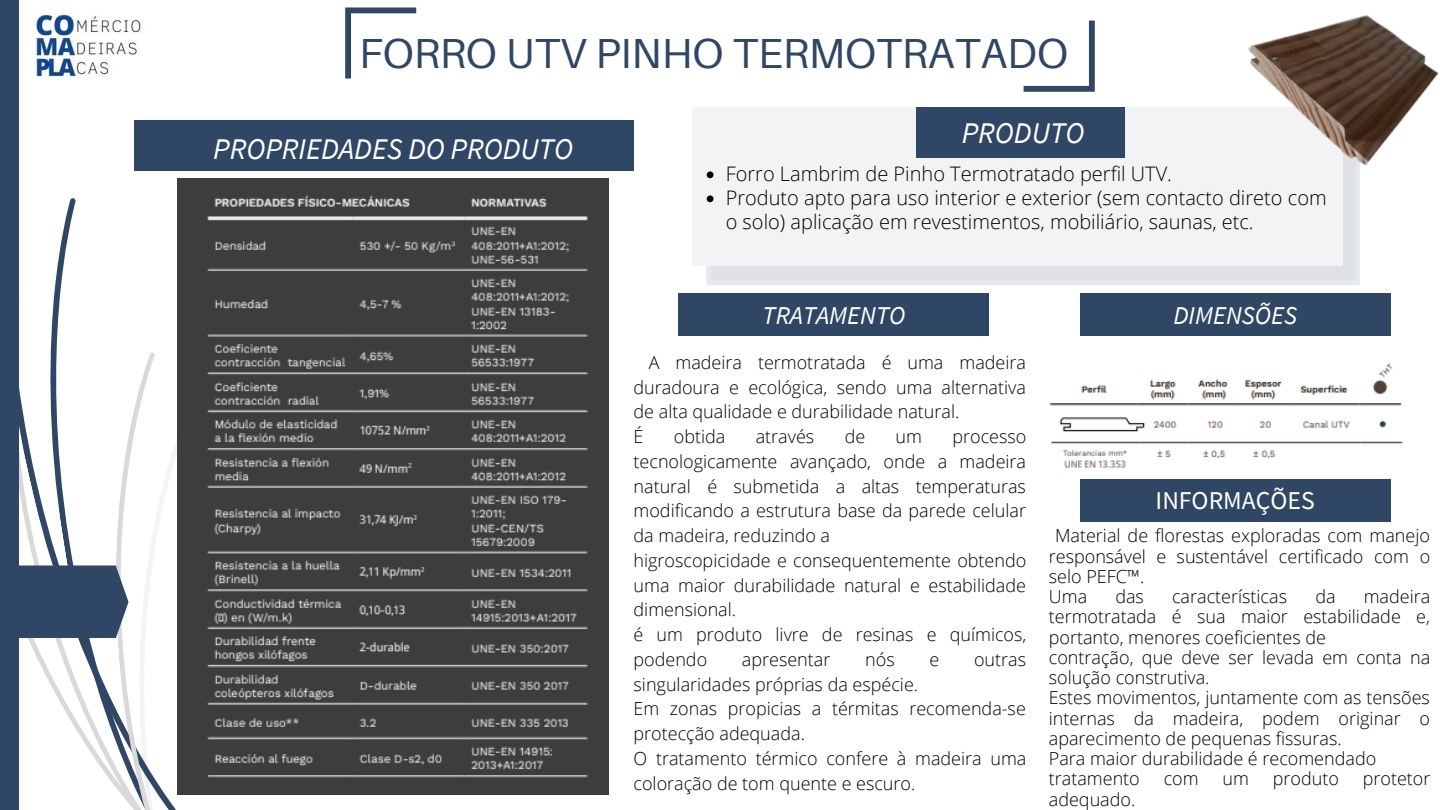
<style>
.page{position:relative;width:1440px;height:810px;background:#fff}
.page>*{position:absolute;margin:0;border:0;box-sizing:border-box;transform-origin:0 0}
.t1{font:42px "Aileron";color:#2f4664}
.t2{font:italic 30px "Source Sans Pro";color:#fff}
.t3{font:italic 25.7px "Source Sans Pro";color:#fff}
.t4{font:25.7px "Source Sans Pro";color:#fff}
.t5{font:300 20px/24px "Open Sans";color:#000}
.t6{font:300 18px/24.8px "Open Sans";color:#000}
</style>
<div class="page">
<div style="left:0;top:0;width:19px;height:810px;background:#2f4664"></div>
<svg style="left:19px;top:198px;width:81px;height:568px"></svg>
<svg style="left:100px;top:352px;width:100px;height:458px"></svg>
<div style="left:0;top:565px;width:129px;height:73px;background:#2f4664"></div>
<svg style="left:345px;top:7px;width:71px;height:72px"></svg>
<svg style="left:1024px;top:21px;width:71px;height:71px"></svg>
<div style="left:134px;top:121px;width:500px;height:50px;background:#2f4664"></div>
<svg style="left:706px;top:235px;width:654px;height:50px;background:#e1e3e6"></svg>
<div style="left:692px;top:107px;width:650px;height:159px;background:#f1f3f5"></div>
<div style="left:916px;top:107px;width:209px;height:51px;background:#2f4664"></div>
<img style="left:35px;top:14px;width:106px;height:64px">
<div style="left:1080px;top:293px;width:311px;height:43px;background:#2f4664"></div>
<img style="left:1050px;top:363px;width:353px;height:106px">
<div style="left:1080px;top:479px;width:311px;height:43px;background:#2f4664"></div>
<div style="left:678px;top:293px;width:311px;height:43px;background:#2f4664"></div>
<img style="left:178px;top:179px;width:430px;height:615px">
<img style="left:1248px;top:15px;width:191px;height:220px">
<svg style="left:707px;top:171px;width:6px;height:7px"></svg>
<svg style="left:707px;top:195px;width:6px;height:7px"></svg>
<h1 class="t1" style="left:359px;top:28px;width:710px">FORRO UTV PINHO TERMOTRATADO</h1>
<h2 class="t2" style="left:213px;top:130px;width:361px">PROPRIEDADES DO PRODUTO</h2>
<h2 class="t2" style="left:962px;top:114px;width:124px">PRODUTO</h2>
<p class="t5" style="left:726px;top:161px;width:602px">Forro Lambrim de Pinho Termotratado perfil UTV.<br>Produto apto para uso interior e exterior (sem contacto direto com o solo) aplicação em revestimentos, mobiliário, saunas, etc.</p>
<h3 class="t3" style="left:763px;top:298px;width:144px">TRATAMENTO</h3>
<p class="t6" style="left:634px;top:350px;width:394px;text-indent:15px">A madeira termotratada é uma madeira duradoura e ecológica, sendo uma alternativa de alta qualidade e durabilidade natural.<br>É</p>
<p class="t6" style="left:674px;top:424px;width:53px">obtida</p>
<p class="t6" style="left:756px;top:424px;width:60px">através</p>
<p class="t6" style="left:845px;top:424px;width:22px">de</p>
<p class="t6" style="left:896px;top:424px;width:28px">um</p>
<p class="t6" style="left:634px;top:424px;width:394px;text-indent:319px">processo tecnologicamente avançado, onde a madeira natural é submetida a altas temperaturas modificando a estrutura base da parede celular da madeira, reduzindo a<br>higroscopicidade e consequentemente obtendo uma maior durabilidade natural e estabilidade dimensional.<br>é um produto livre de resinas e químicos, podendo</p>
<p class="t6" style="left:742px;top:647px;width:90px">apresentar</p>
<p class="t6" style="left:865px;top:647px;width:31px">nós</p>
<p class="t6" style="left:929px;top:647px;width:11px">e</p>
<p class="t6" style="left:974px;top:647px;width:54px">outras</p>
<p class="t6" style="left:634px;top:671px;width:394px">singularidades próprias da espécie.<br>Em zonas propicias a térmitas recomenda-se protecção adequada.<br>O tratamento térmico confere à madeira uma coloração de tom quente e escuro.</p>
<h3 class="t3" style="left:1173px;top:298px;width:125px">DIMENSÕES</h3>
<h3 class="t4" style="left:1156px;top:484px;width:161px">INFORMAÇÕES</h3>
<p class="t6" style="left:1049px;top:525px;width:383px;line-height:20.2px;text-indent:6px">Material de florestas exploradas com manejo responsável e sustentável certificado com o selo PEFC™.<br>Uma</p>
<p class="t6" style="left:1115px;top:584px;width:30px">das</p>
<p class="t6" style="left:1172px;top:584px;width:116px">características</p>
<p class="t6" style="left:1315px;top:584px;width:22px">da</p>
<p class="t6" style="left:1049px;top:586px;width:383px;line-height:20.2px;text-indent:315px">madeira termotratada é sua maior estabilidade e, portanto, menores coeficientes de<br>contração, que deve ser levada em conta na solução construtiva.<br>Estes movimentos, juntamente com as tensões internas da madeira, podem originar o aparecimento de pequenas fissuras.<br>Para maior durabilidade é recomendado tratamento</p>
<p class="t6" style="left:1164px;top:766px;width:36px">com</p>
<p class="t6" style="left:1223px;top:766px;width:28px">um</p>
<p class="t6" style="left:1273px;top:766px;width:68px">produto</p>
<p class="t6" style="left:1363px;top:766px;width:69px">protetor</p>
<p class="t6" style="left:1049px;top:786px;width:88px">adequado.</p>
</div>
